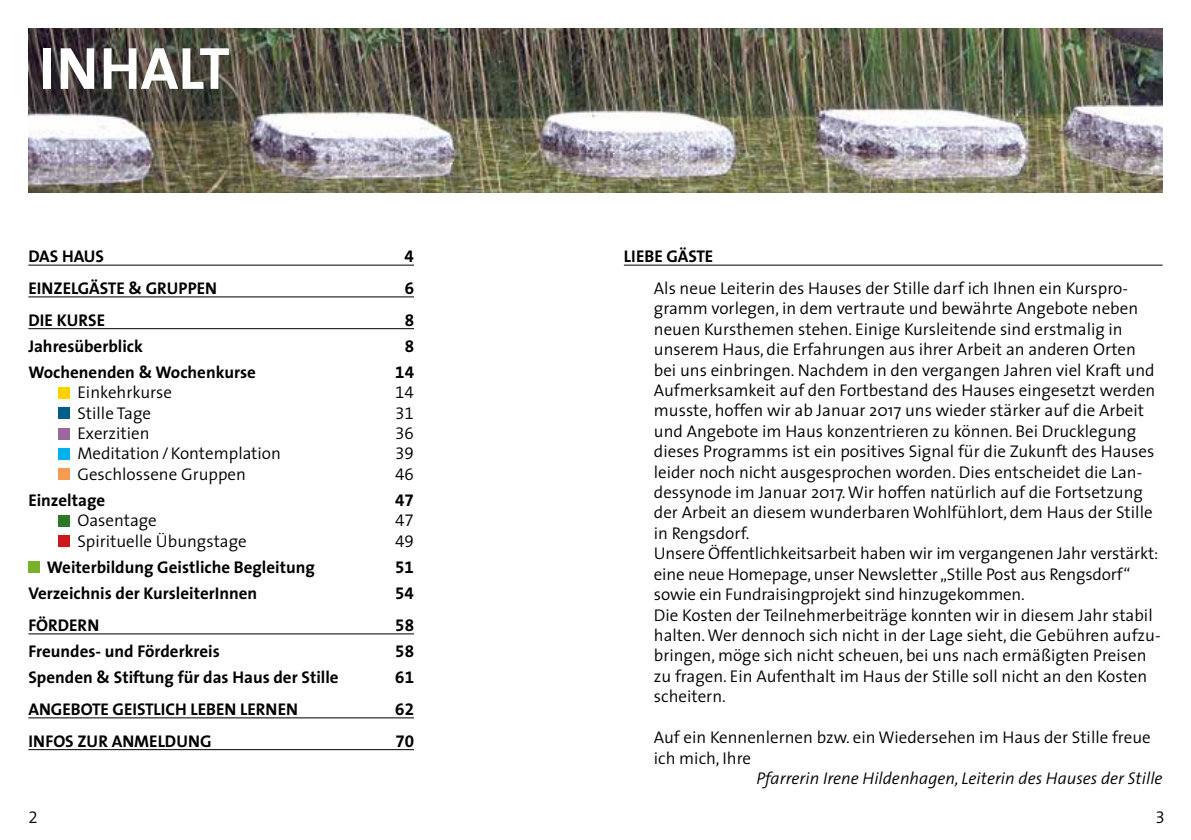
<style>
.page{position:relative;width:1191px;height:840px;background:#fff}
.page>*{position:absolute;margin:0;border:0;box-sizing:border-box;transform-origin:0 0}
.t1{font:700 60px "The Sans";color:#fff}
.t2{font:300 17px/20.4px "The Sans";color:#000}
.t3{font:700 17px "The Sans";color:#000}
.t4{font:italic 300 17px "The Sans";color:#000}
.t5{font:17px "The Sans Bold Expert";color:#000}
.t6{font:17px "The Sans Semi Light Expert";color:#000}
</style>
<div class="page">
<hr style="left:624px;top:264px;width:538px;height:1px;background:#000">
<img style="left:28px;top:28px;width:1134px;height:165px">
<hr style="left:28px;top:264px;width:386px;height:1px;background:#000">
<hr style="left:28px;top:296px;width:386px;height:1px;background:#000">
<hr style="left:28px;top:328px;width:386px;height:1px;background:#000">
<hr style="left:28px;top:633px;width:386px;height:1px;background:#000">
<hr style="left:28px;top:717px;width:386px;height:1px;background:#000">
<hr style="left:28px;top:748px;width:386px;height:1px;background:#000">
<div style="left:58px;top:386px;width:12px;height:12px;background:#ffd100"></div>
<div style="left:58px;top:407px;width:12px;height:11px;background:#005e8c"></div>
<div style="left:58px;top:427px;width:12px;height:12px;background:#9b699d"></div>
<div style="left:58px;top:448px;width:12px;height:11px;background:#00b1eb"></div>
<div style="left:58px;top:468px;width:12px;height:12px;background:#f59c52"></div>
<div style="left:58px;top:515px;width:12px;height:11px;background:#2d7826"></div>
<div style="left:58px;top:535px;width:12px;height:12px;background:#cd171a"></div>
<div style="left:28px;top:561px;width:12px;height:12px;background:#78b22b"></div>
<h1 class="t1" style="left:39px;top:18px;width:192px">Inhalt</h1>
<p class="t3" style="left:28px;top:242px;width:77px">Das Haus</p>
<p class="t5" style="left:405px;top:242px;width:11px">4</p>
<p class="t3" style="left:28px;top:274px;width:190px">Einzelgäste &amp; gruppen</p>
<p class="t5" style="left:405px;top:274px;width:11px">6</p>
<p class="t3" style="left:28px;top:305px;width:78px">Die Kurse</p>
<p class="t5" style="left:405px;top:305px;width:11px">8</p>
<p class="t3" style="left:28px;top:331px;width:116px">Jahresüberblick</p>
<p class="t5" style="left:405px;top:331px;width:11px">8</p>
<p class="t3" style="left:28px;top:357px;width:229px">Wochenenden &amp; Wochenkurse</p>
<p class="t5" style="left:395px;top:357px;width:20px">14</p>
<p class="t2" style="left:77px;top:381px;width:96px">Einkehrkurse</p>
<p class="t6" style="left:395px;top:378px;width:20px">14</p>
<p class="t2" style="left:77px;top:402px;width:75px">Stille Tage</p>
<p class="t6" style="left:395px;top:398px;width:20px">31</p>
<p class="t2" style="left:77px;top:422px;width:74px">Exerzitien</p>
<p class="t6" style="left:395px;top:419px;width:20px">36</p>
<p class="t2" style="left:77px;top:442px;width:205px">Meditation/Kontemplation</p>
<p class="t6" style="left:395px;top:439px;width:20px">39</p>
<p class="t2" style="left:77px;top:463px;width:170px">Geschlossene Gruppen</p>
<p class="t6" style="left:395px;top:460px;width:20px">46</p>
<p class="t3" style="left:28px;top:485px;width:78px">Einzeltage</p>
<p class="t5" style="left:395px;top:485px;width:20px">47</p>
<p class="t2" style="left:77px;top:509px;width:81px">Oasentage</p>
<p class="t6" style="left:395px;top:506px;width:20px">47</p>
<p class="t2" style="left:77px;top:530px;width:171px">Spirituelle Übungstage</p>
<p class="t6" style="left:395px;top:526px;width:20px">49</p>
<p class="t3" style="left:47px;top:552px;width:270px">Weiterbildung Geistliche Begleitung</p>
<p class="t5" style="left:395px;top:552px;width:20px">51</p>
<p class="t3" style="left:28px;top:578px;width:230px">Verzeichnis der KursleiterInnen</p>
<p class="t5" style="left:395px;top:578px;width:20px">54</p>
<p class="t3" style="left:28px;top:610px;width:72px">Fördern</p>
<p class="t5" style="left:395px;top:610px;width:20px">58</p>
<p class="t3" style="left:28px;top:636px;width:193px">Freundes- und Förderkreis</p>
<p class="t5" style="left:395px;top:636px;width:20px">58</p>
<p class="t3" style="left:28px;top:662px;width:312px">Spenden &amp; Stiftung für das Haus der Stille</p>
<p class="t5" style="left:395px;top:662px;width:20px">61</p>
<p class="t3" style="left:28px;top:694px;width:271px">Angebote Geistlich leben lernen</p>
<p class="t5" style="left:395px;top:694px;width:20px">62</p>
<p class="t3" style="left:28px;top:726px;width:179px">I nfos zur Anmeldung</p>
<p class="t5" style="left:395px;top:726px;width:20px">70</p>
<p class="t3" style="left:624px;top:242px;width:91px">Liebe Gäste</p>
<p class="t2" style="left:654px;top:277px;width:508px">Als neue Leiterin des Hauses der Stille darf ich Ihnen ein Kurspro&shy;gramm vorlegen, in dem vertraute und bewährte Angebote neben neuen Kursthemen stehen. Einige Kursleitende sind erstmalig in unserem Haus, die Erfahrungen aus ihrer Arbeit an anderen Orten bei uns einbringen. Nachdem in den vergangen Jahren viel Kraft und Aufmerksamkeit auf den Fortbestand des Hauses eingesetzt werden musste, hoffen wir ab Januar 2017 uns wieder stärker auf die Arbeit und Angebote im Haus konzentrieren zu können. Bei Drucklegung dieses Programms ist ein positives Signal für die Zukunft des Hauses leider noch nicht ausgesprochen worden. Dies entscheidet die Lan&shy;dessynode im Januar 2017. Wir hoffen natürlich auf die Fortsetzung der Arbeit an diesem wunderbaren Wohlfühlort, dem Haus der Stille in Rengsdorf.<br>Unsere Öffentlichkeitsarbeit haben wir im vergangenen Jahr verstärkt: eine neue Homepage, unser Newsletter „Stille Post aus Rengsdorf“ sowie ein Fundraisingprojekt sind hinzugekommen.<br>Die Kosten der Teilnehmerbeiträge konnten wir in diesem Jahr stabil halten. Wer dennoch sich nicht in der Lage sieht, die Gebühren aufzu&shy;bringen, möge sich nicht scheuen, bei uns nach ermäßigten Preisen zu fragen. Ein Aufenthalt im Haus der Stille soll nicht an den Kosten scheitern.</p>
<p class="t2" style="left:654px;top:726px;width:498px">Auf ein Kennenlernen bzw. ein Wiedersehen im Haus der Stille freue ich mich, Ihre</p>
<p class="t4" style="left:756px;top:763px;width:407px">Pfarrerin Irene Hildenhagen, Leiterin des Hauses der Stille</p>
<p class="t6" style="left:28px;top:802px;width:11px">2</p>
<p class="t6" style="left:1155px;top:802px;width:11px">3</p>
</div>
